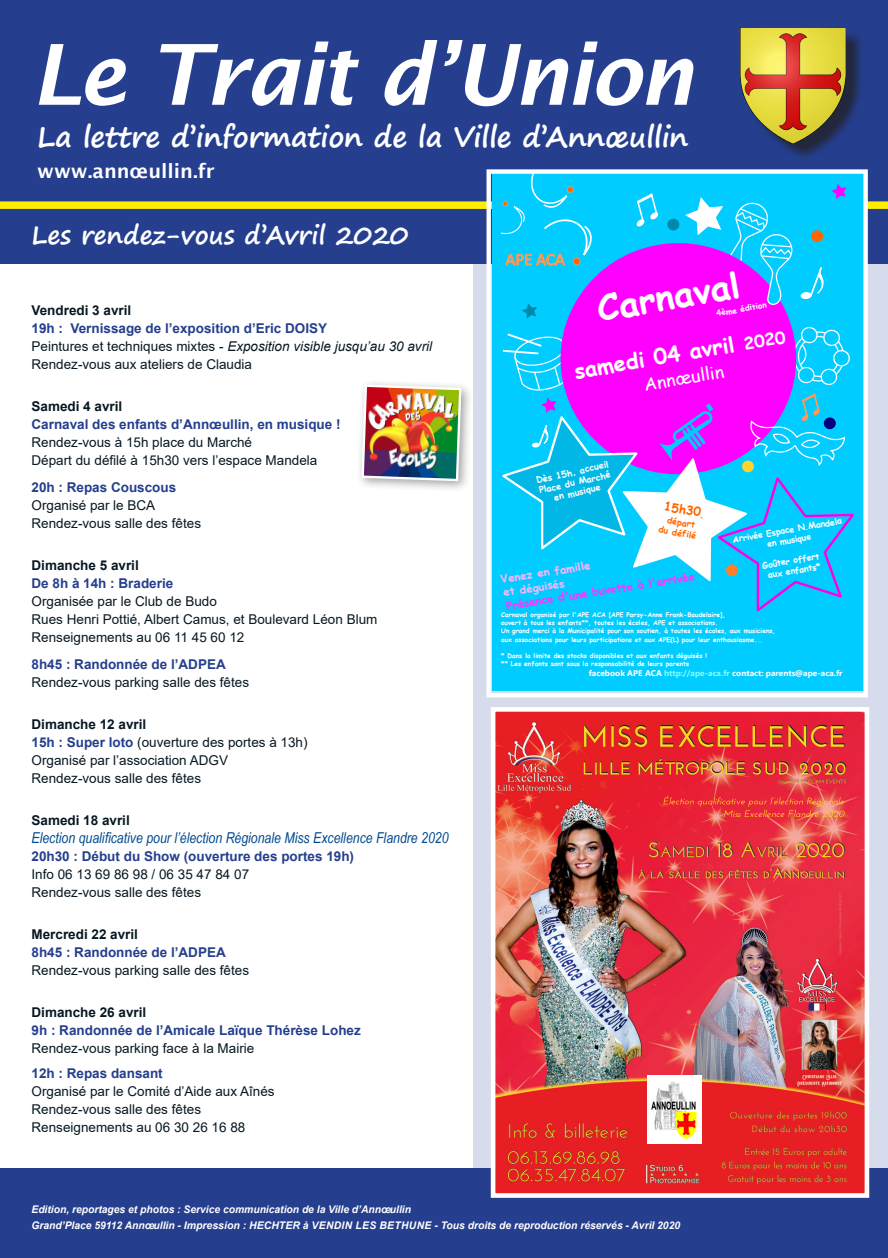
<style>
.page{position:relative;width:888px;height:1258px;background:#fff}
.page>*{position:absolute;margin:0;border:0;box-sizing:border-box;transform-origin:0 0}
.t1{font:italic 600 84px "Lucida Sans";letter-spacing:-.03em;color:#fff}
.t2{font:700 34.95px "Comic Sans MS";color:#fff}
.t3{font:700 28.5px "Segoe Print";letter-spacing:-.01em;color:#fff}
.t4{font:700 25.2px "Segoe Print";color:#fff}
.t5{font:700 21.6px "Comic Sans MS";color:#fff}
.t6{font:600 19.5px "Lucida Sans";color:#fff}
.t7{font:17.55px "Comic Sans MS";color:#fff}
.t8{font:16.95px "Calibri";color:#f95}
.t9{font:italic 15px "Arial Narrow";color:#014990}
.t10{font:13.5px "Arial";color:#071822}
.t11{font:700 13.5px "Arial";color:#253f8e}
.t12{font:700 13.5px "Arial";color:#071822}
.t13{font:italic 13.5px "Arial";color:#071822}
.t14{font:700 12.15px "Comic Sans MS";color:#f60}
.t15{font:700 10.95px "Comic Sans MS";color:#f3f;scale:1.04 1}
.t16{font:700 10.95px/13.5px "Comic Sans MS";color:#ffb2ff;scale:1.04 1}
.t17{font:italic 700 10.5px "Arial";color:#fff}
.t18{font:700 9px/10.4px "Comic Sans MS";color:#fff;text-align:center}
.t19{font:700 8.7px/10.4px "Comic Sans MS";color:#fff;text-align:center}
.t20{font:700 8.7px/10.6px "Comic Sans MS";color:#f60;text-align:center}
.t21{font:700 8.25px "Segoe UI";color:#fff}
.t22{font:700 8.1px "Comic Sans MS";color:#fff}
.t23{font:700 6.45px/8.1px "Comic Sans MS";color:#fff}
.s1{font-style:normal}
.s2{font-weight:700;color:#253f8e}
.s3{font-size:16.8px}
.s4{font-size:7.8px}
.s5{color:#80ffff}
</style>
<div class="page">
<div style="left:473px;top:253px;width:415px;height:1005px;background:#d6dcec"></div>
<div style="left:0;top:0;width:888px;height:263px;background:#253f8e"></div>
<div style="left:743px;top:30px;width:122px;height:131px;background:#231f20;opacity:.75"></div>
<img style="left:741px;top:28px;width:105px;height:115px">
<div style="left:0;top:201px;width:888px;height:8px;background:#ffee01"></div>
<div style="left:0;top:1168px;width:888px;height:90px;background:#253f8e"></div>
<div style="left:492px;top:172px;width:374px;height:519px;background:#0cf"></div>
<svg style="left:500px;top:174px;width:354px;height:438px"></svg>
<div style="left:726px;top:564px;width:12px;height:12px;background:#ff7f2a;border-radius:50%"></div>
<div style="left:824px;top:417px;width:12px;height:12px;background:#000080;border-radius:50%"></div>
<div style="left:486px;top:169px;width:382px;height:528px;border:4px solid #fff"></div>
<div style="left:355px;top:378px;width:118px;height:114px;background:#231f20;opacity:.42"></div>
<img style="left:360px;top:383px;width:103px;height:99px">
<img style="left:497px;top:713px;width:366px;height:479px">
<img style="left:663px;top:796px;width:26px;height:8px">
<svg style="left:703px;top:801px;width:10px;height:3px"></svg>
<img style="left:713px;top:797px;width:110px;height:7px">
<svg style="left:834px;top:797px;width:10px;height:7px"></svg>
<img style="left:724px;top:810px;width:121px;height:7px">
<div style="left:491px;top:707px;width:378px;height:491px;border:5px solid #fff"></div>
<div style="left:647px;top:1075px;width:55px;height:68px;background:#fff"></div>
<img style="left:651px;top:1082px;width:46px;height:58px">
<p class="t1" style="left:32px;top:27px;width:663px">Le Trait d’Union</p>
<p class="t3" style="left:37px;top:111px;width:653px">La lettre d’information de la Ville d’Annœullin</p>
<p class="t6" style="left:37px;top:160px;width:179px">www.annœullin.fr</p>
<p class="t4" style="left:32px;top:212px;width:378px">Les rendez-vous d’Avril 2020</p>
<p class="t12" style="left:32px;top:300px;width:101px">Vendredi 3 avril</p>
<p class="t11" style="left:32px;top:318px;width:297px">19h : Vernissage de l’exposition d’Eric DOISY</p>
<p class="t13" style="left:32px;top:337px;width:402px"><span class="s1">Peintures et techniques mixtes -</span> Exposition visible jusqu’au 30 avril</p>
<p class="t10" style="left:32px;top:354px;width:222px">Rendez-vous aux ateliers de Claudia</p>
<p class="t12" style="left:32px;top:396px;width:92px">Samedi 4 avril</p>
<p class="t11" style="left:32px;top:414px;width:311px">Carnaval des enfants d’Annœullin, en musique !</p>
<p class="t10" style="left:32px;top:432px;width:222px">Rendez-vous à 15h place du Marché</p>
<p class="t10" style="left:32px;top:450px;width:287px">Départ du défilé à 15h30 vers l’espace Mandela</p>
<p class="t11" style="left:32px;top:477px;width:146px">20h : Repas Couscous</p>
<p class="t10" style="left:32px;top:495px;width:125px">Organisé par le BCA</p>
<p class="t10" style="left:32px;top:513px;width:171px">Rendez-vous salle des fêtes</p>
<p class="t12" style="left:32px;top:555px;width:109px">Dimanche 5 avril</p>
<p class="t11" style="left:32px;top:573px;width:143px">De 8h à 14h : Braderie</p>
<p class="t10" style="left:32px;top:591px;width:187px">Organisée par le Club de Budo</p>
<p class="t10" style="left:32px;top:609px;width:347px">Rues Henri Pottié, Albert Camus, et Boulevard Léon Blum</p>
<p class="t10" style="left:32px;top:627px;width:214px">Renseignements au 06 11 45 60 12</p>
<p class="t11" style="left:32px;top:654px;width:196px">8h45 : Randonnée de l’ADPEA</p>
<p class="t10" style="left:32px;top:672px;width:219px">Rendez-vous parking salle des fêtes</p>
<p class="t12" style="left:32px;top:714px;width:116px">Dimanche 12 avril</p>
<p class="t10" style="left:32px;top:732px;width:278px"><span class="s2">15h : Super loto</span> (ouverture des portes à 13h)</p>
<p class="t10" style="left:32px;top:750px;width:198px">Organisé par l’association ADGV</p>
<p class="t10" style="left:32px;top:768px;width:171px">Rendez-vous salle des fêtes</p>
<p class="t12" style="left:32px;top:810px;width:100px">Samedi 18 avril</p>
<p class="t9" style="left:32px;top:827px;width:419px">Election qualificative pour l’élection Régionale Miss Excellence Flandre 2020</p>
<p class="t11" style="left:32px;top:846px;width:324px">20h30 : Début du Show (ouverture des portes 19h)</p>
<p class="t10" style="left:32px;top:864px;width:219px">Info 06 13 69 86 98 / 06 35 47 84 07</p>
<p class="t10" style="left:32px;top:882px;width:171px">Rendez-vous salle des fêtes</p>
<p class="t12" style="left:32px;top:924px;width:108px">Mercredi 22 avril</p>
<p class="t11" style="left:32px;top:942px;width:196px">8h45 : Randonnée de l’ADPEA</p>
<p class="t10" style="left:32px;top:960px;width:219px">Rendez-vous parking salle des fêtes</p>
<p class="t12" style="left:32px;top:1002px;width:116px">Dimanche 26 avril</p>
<p class="t11" style="left:32px;top:1020px;width:331px">9h : Randonnée de l’Amicale Laïque Thérèse Lohez</p>
<p class="t10" style="left:32px;top:1038px;width:224px">Rendez-vous parking face à la Mairie</p>
<p class="t11" style="left:32px;top:1064px;width:133px">12h : Repas dansant</p>
<p class="t10" style="left:32px;top:1082px;width:245px">Organisé par le Comité d’Aide aux Aînés</p>
<p class="t10" style="left:32px;top:1100px;width:171px">Rendez-vous salle des fêtes</p>
<p class="t10" style="left:32px;top:1118px;width:215px">Renseignements au 06 30 26 16 88</p>
<p class="t8" style="left:505px;top:248px;width:61px">APE ACA</p>
<h2 class="t2" style="left:593px;top:284px;width:146px;rotate:-10deg">Carnaval</h2>
<h3 class="t5" style="left:572px;top:356px;width:215px;rotate:-10deg">samedi 04 avril <span class="s3">2020</span></h3>
<p class="t22" style="left:715px;top:307px;width:52px;rotate:-10deg">4ème édition</p>
<p class="t7" style="left:642px;top:372px;width:82px;rotate:-10deg">Annœullin</p>
<p class="t18" style="left:535px;top:475px;width:75px;rotate:-13deg">Dès 15h, accueil<br>Place du Marché en musique</p>
<p class="t14" style="left:666px;top:497px;width:42px;rotate:10deg">15h30<span class="s4">,</span></p>
<p class="t20" style="left:661px;top:513px;width:40px;rotate:10deg">départ du défilé</p>
<p class="t19" style="left:732px;top:534px;width:112px;rotate:-10deg">Arrivée Espace N.Mandela en musique</p>
<p class="t19" style="left:761px;top:560px;width:59px;rotate:-10deg">Goûter offert aux enfants*</p>
<p class="t16" style="left:500px;top:572px;width:89px;rotate:-9deg">Venez en famille et déguisés</p>
<p class="t15" style="left:505px;top:598px;width:185px;rotate:-9deg">Présence d'une buvette à l'arrivée</p>
<p class="t23" style="left:501px;top:611px;width:276px">Carnaval organisé par l'APE ACA [APE Parsy-Anne Frank-Baudelaire],<br>ouvert à tous les enfants**, toutes les écoles, APE et associations.<br>Un grand merci à la Municipalité pour son soutien, à toutes les écoles, aux musiciens, aux associations pour leurs participations et aux APE(L) pour leur enthousiasme...</p>
<p class="t23" style="left:501px;top:651px;width:207px">* Dans la limite des stocks disponibles et aux enfants déguisés ! ** Les enfants sont sous la responsabilité de leurs parents</p>
<p class="t21" style="left:589px;top:666px;width:255px">facebook APE ACA <span class="s5">http://ape-aca.fr</span> contact: parents@ape-aca.fr</p>
<p class="t17" style="left:32px;top:1202px;width:381px">Edition, reportages et photos : Service communication de la Ville d’Annœullin</p>
<p class="t17" style="left:32px;top:1218px;width:650px">Grand’Place 59112 Annœullin - Impression : HECHTER à VENDIN LES BETHUNE - Tous droits de reproduction réservés - Avril 2020</p>
</div>
